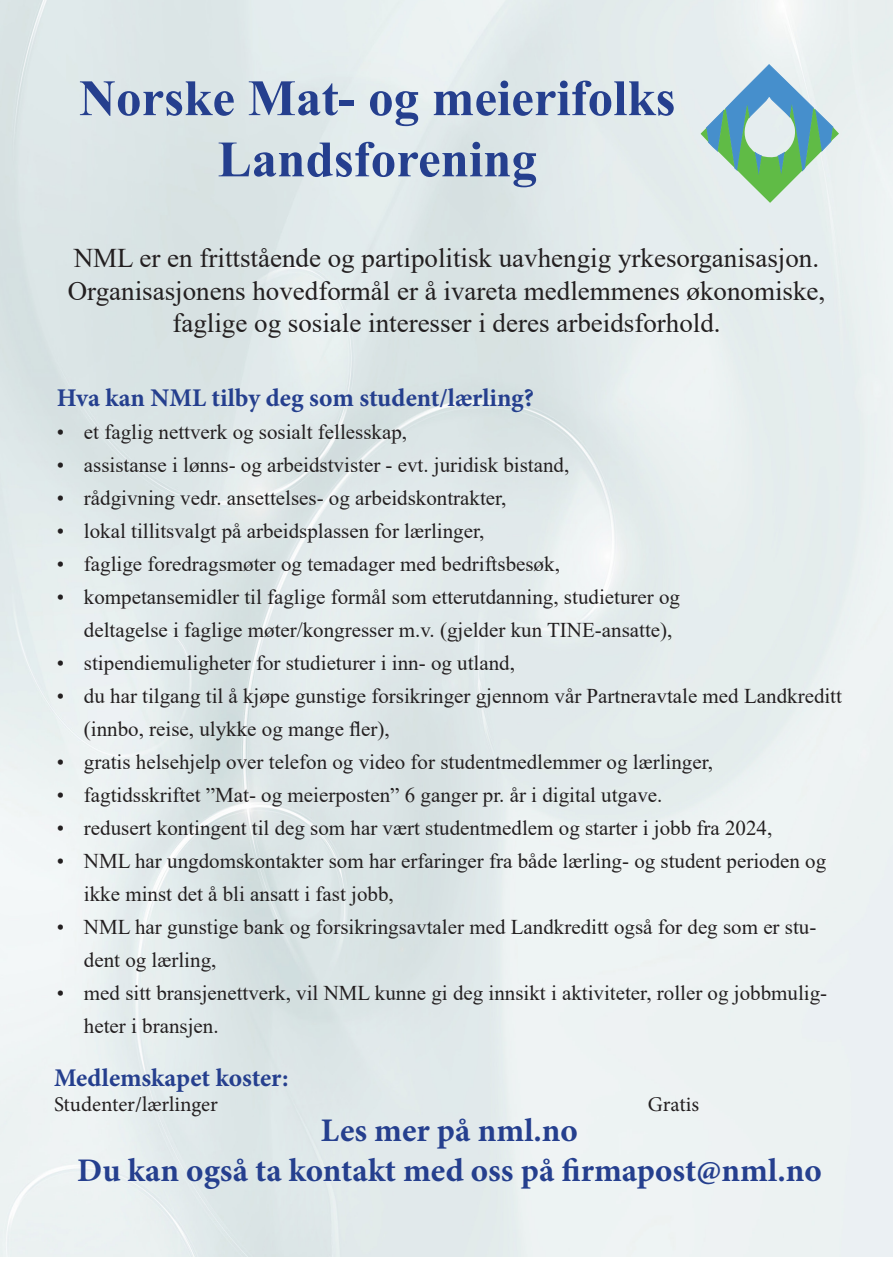
<style>
.page{position:relative;width:893px;height:1263px;background:#fff}
.page>*{position:absolute;margin:0;border:0;box-sizing:border-box;transform-origin:0 0}
.t1{font:700 51px "Times New Roman";color:#253f8e}
.t2{font:700 33px "Minion Pro";color:#253f8e}
.t3{font:27px "Times New Roman";color:#231f20}
.t4{font:700 25.5px "Minion Pro";color:#253f8e}
.t5{font:21px/33px "Times New Roman";color:#231f20}
.t6{font:21px "Minion Pro";color:#231f20}
</style>
<div class="page">
<svg style="left:701px;top:64px;width:138px;height:139px"></svg>
<p class="t1" style="left:79px;top:61px;width:598px">Norske Mat- og meierifolks</p>
<p class="t1" style="left:218px;top:122px;width:321px">Landsforening</p>
<p class="t3" style="left:74px;top:239px;width:747px">NML er en frittstående og partipolitisk uavhengig yrkesorganisasjon.</p>
<p class="t3" style="left:68px;top:272px;width:759px">Organisasjonens hovedformål er å ivareta medlemmenes økonomiske,</p>
<p class="t3" style="left:172px;top:304px;width:550px">faglige og sosiale interesser i deres arbeidsforhold.</p>
<p class="t4" style="left:57px;top:379px;width:478px">Hva kan NML tilby deg som student/lærling?</p>
<p class="t5" style="left:57px;top:414px;width:352px">• et faglig nettverk og sosialt fellesskap,</p>
<p class="t5" style="left:57px;top:447px;width:514px">• assistanse i lønns- og arbeidstvister - evt. juridisk bistand,</p>
<p class="t5" style="left:57px;top:480px;width:451px">• rådgivning vedr. ansettelses- og arbeidskontrakter,</p>
<p class="t5" style="left:57px;top:513px;width:429px">• lokal tillitsvalgt på arbeidsplassen for lærlinger,</p>
<p class="t5" style="left:57px;top:546px;width:504px">• faglige foredragsmøter og temadager med bedriftsbesøk,</p>
<p class="t5" style="left:57px;top:579px;width:625px">• kompetansemidler til faglige formål som etterutdanning, studieturer og</p>
<p class="t5" style="left:84px;top:612px;width:590px">deltagelse i faglige møter/kongresser m.v. (gjelder kun TINE-ansatte),</p>
<p class="t5" style="left:57px;top:645px;width:460px">• stipendiemuligheter for studieturer i inn- og utland,</p>
<p class="t5" style="left:84px;top:678px;width:759px;text-indent:-27px">• du har tilgang til å kjøpe gunstige forsikringer gjennom vår Partneravtale med Landkreditt (innbo, reise, ulykke og mange fler),</p>
<p class="t5" style="left:57px;top:744px;width:657px">• gratis helsehjelp over telefon og video for studentmedlemmer og lærlinger,</p>
<p class="t5" style="left:57px;top:777px;width:607px">• fagtidsskriftet ”Mat- og meierposten” 6 ganger pr. år i digital utgave.</p>
<p class="t5" style="left:57px;top:810px;width:717px">• redusert kontingent til deg som har vært studentmedlem og starter i jobb fra 2024,</p>
<p class="t5" style="left:84px;top:843px;width:744px;text-indent:-27px">• NML har ungdomskontakter som har erfaringer fra både lærling- og student perioden og ikke minst det å bli ansatt i fast jobb,</p>
<p class="t5" style="left:84px;top:909px;width:734px;text-indent:-27px">• NML har gunstige bank og forsikringsavtaler med Landkreditt også for deg som er stu&shy;dent og lærling,</p>
<p class="t5" style="left:84px;top:975px;width:745px;text-indent:-27px">• med sitt bransjenettverk, vil NML kunne gi deg innsikt i aktiviteter, roller og jobbmulig&shy;heter i bransjen.</p>
<p class="t4" style="left:54px;top:1060px;width:236px">Medlemskapet koster:</p>
<p class="t6" style="left:54px;top:1090px;width:165px">Studenter/lærlinger</p>
<p class="t6" style="left:648px;top:1090px;width:53px">Gratis</p>
<p class="t2" style="left:321px;top:1107px;width:258px">Les mer på nml.no</p>
<p class="t2" style="left:77px;top:1147px;width:746px">Du kan også ta kontakt med oss på firmapost@nml.no</p>
</div>
